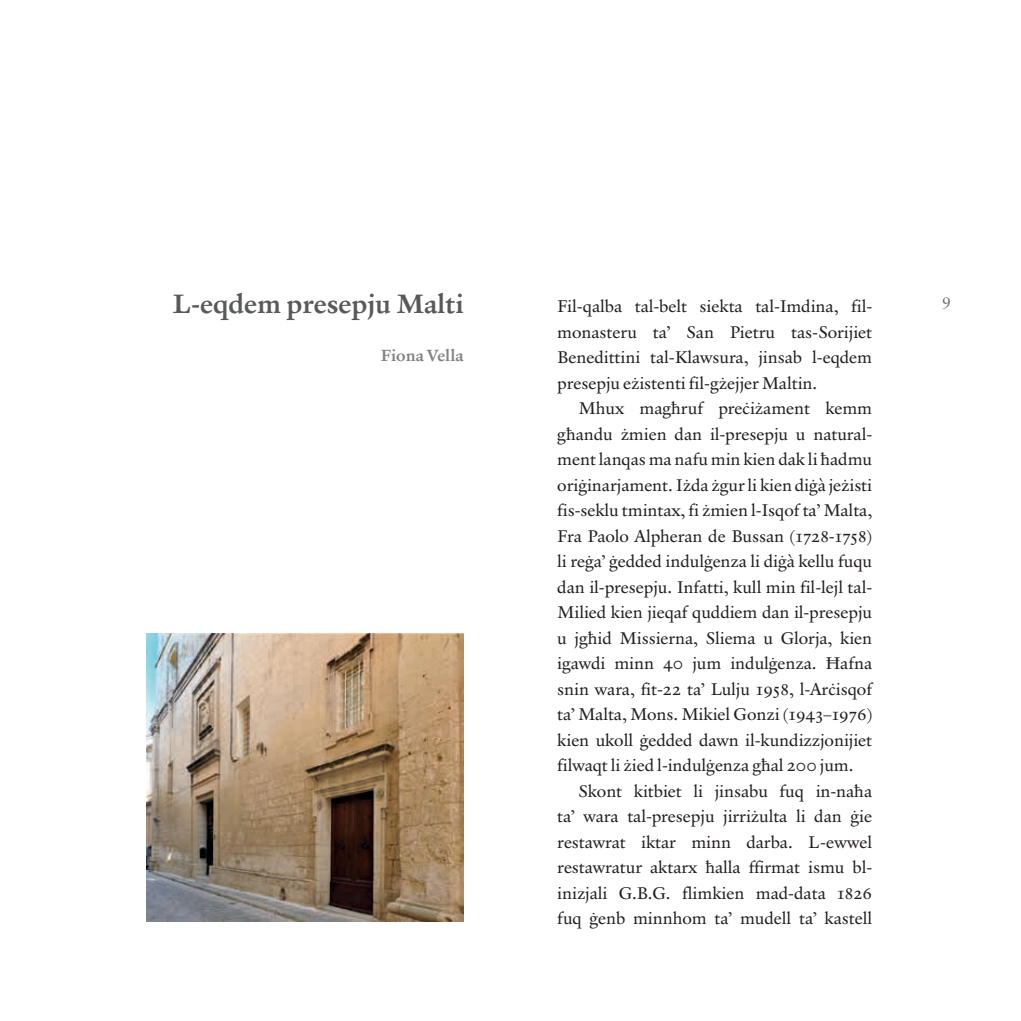
<style>
.page{position:relative;width:1021px;height:1021px;background:#fff}
.page>*{position:absolute;margin:0;border:0;box-sizing:border-box;transform-origin:0 0}
.t1{font:700 27px "Verdigris MVB Pro Text";color:#58595b}
.t2{font:17.25px/25.5px "Verdigris MVB Pro Text";color:#231f20;text-align:justify}
.t3{font:700 16.5px "Verdigris MVB Pro Text";color:#808285}
.t4{font:16.5px "M Sabon LT Std";color:#6d6f71}
</style>
<div class="page">
<img style="left:147px;top:634px;width:316px;height:287px">
<h1 class="t1" style="left:172px;top:284px;width:293px">L-eqdem presepju Malti</h1>
<p class="t3" style="left:380px;top:343px;width:85px">Fiona Vella</p>
<p class="t2" style="left:557px;top:293px;width:316px">Fil-qalba tal-belt siekta tal-Imdina, fil-</p>
<p class="t4" style="left:941px;top:294px;width:11px">9</p>
<p class="t2" style="left:557px;top:318px;width:316px">monasteru ta’ San Pietru tas-Sorijiet Benedittini tal-Klawsura, jinsab l-eqdem presepju eżistenti fil-gżejjer Maltin.</p>
<p class="t2" style="left:557px;top:395px;width:316px;text-indent:21px">Mhux magħruf preċiżament kemm għandu żmien dan il-presepju u natural&shy;ment lanqas ma nafu min kien dak li ħadmu oriġinarjament. Iżda żgur li kien diġà jeżisti fis-seklu tmintax, fi żmien l-Isqof ta’ Malta, Fra Paolo Alpheran de Bussan (1728-1758) li reġa’ ġedded indulġenza li diġà kellu fuqu dan il-presepju. Infatti, kull min fil-lejl tal-Milied kien jieqaf quddiem dan il-presepju u jgħid Missierna, Sliema u Glorja, kien igawdi minn 40 jum indulġenza. Ħafna snin wara, fit-22 ta’ Lulju 1958, l-Arċisqof ta’ Malta, Mons. Mikiel Gonzi (1943–1976) kien ukoll ġedded dawn il-kundizzjonijiet filwaqt li żied l-indulġenza għal 200 jum.</p>
<p class="t2" style="left:557px;top:777px;width:316px;text-indent:21px">Skont kitbiet li jinsabu fuq in-naħa ta’ wara tal-presepju jirriżulta li dan ġie restawrat iktar minn darba. L-ewwel restawratur aktarx ħalla ffirmat ismu bl&shy;inizjali G.B.G. flimkien mad-data 1826 fuq ġenb minnhom ta’ mudell ta’ kastell</p>
</div>
